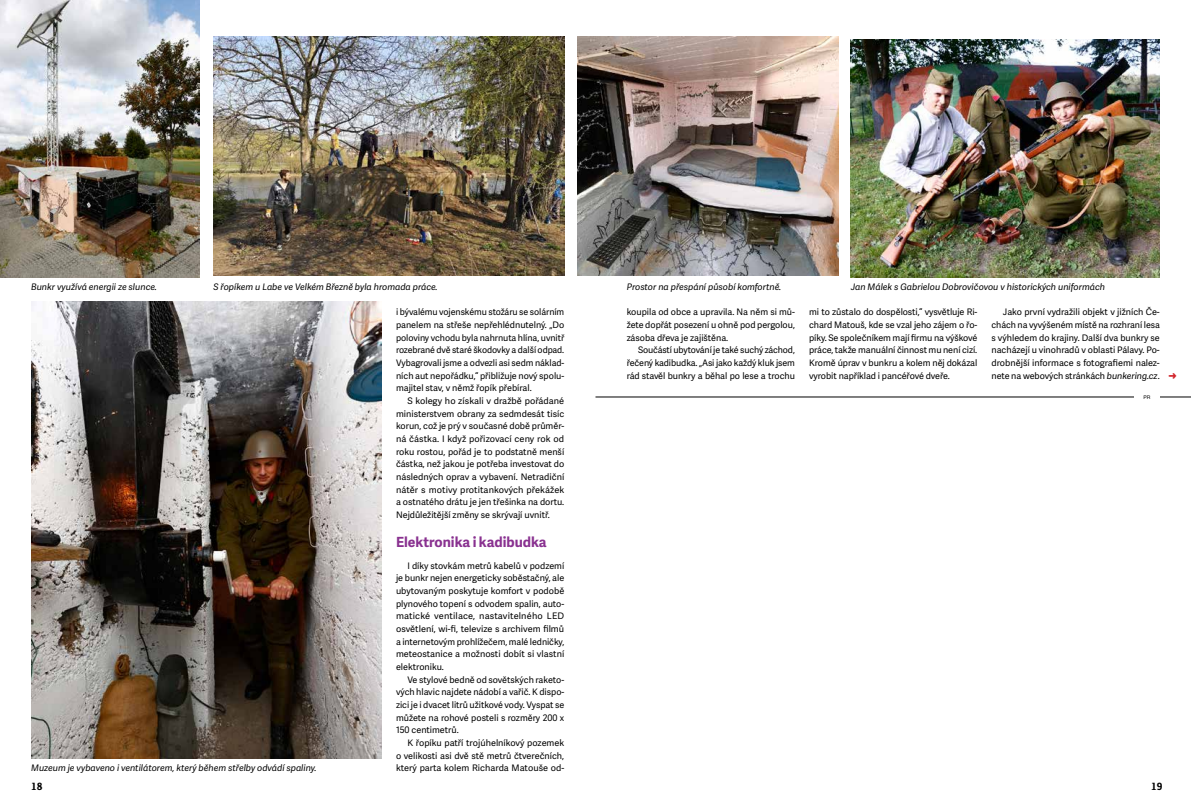
<style>
.page{position:relative;width:1191px;height:808px;background:#fff}
.page>*{position:absolute;margin:0;border:0;box-sizing:border-box;transform-origin:0 0}
.t1{font:700 14px "Adelle Sans";color:#893190}
.t2{font:700 10px "Adelle PE";color:#000}
.t3{font:9px/12.7px "Adelle Sans";color:#000;text-align:justify}
.t4{font:italic 9px "Adelle Sans";color:#000}
.t5{font:5px "Helvetica CE";color:#000}
.s1{font-style:italic}
</style>
<div class="page">
<hr style="left:595px;top:396px;width:596px;height:1px;background:#000">
<div style="left:1134px;top:394px;width:25px;height:6px;background:#fff"></div>
<img style="left:214px;top:37px;width:350px;height:239px">
<img style="left:0;top:0;width:199px;height:277px">
<img style="left:31px;top:301px;width:351px;height:457px">
<img style="left:578px;top:37px;width:260px;height:239px">
<img style="left:850px;top:39px;width:309px;height:238px">
<p class="t4" style="left:31px;top:280px;width:127px">Bunkr využívá energii ze slunce.</p>
<p class="t4" style="left:214px;top:280px;width:225px">S řopíkem u Labe ve Velkém Březně byla hromada práce.</p>
<p class="t4" style="left:31px;top:761px;width:287px">Muzeum je vybaveno i ventilátorem, který během střelby odvádí spaliny.</p>
<p class="t3" style="left:396px;top:306px;width:170px">i bývalému vojenskému stožáru se solárním panelem na střeše nepřehlédnutelný. „Do poloviny vchodu byla nahrnuta hlína, uvnitř rozebrané dvě staré škodovky a další odpad.<br>Vybagrovali jsme a odvezli asi sedm náklad&shy;ních aut nepořádku,“ přibližuje nový spolu&shy;majitel stav, v němž řopík přebíral.</p>
<p class="t3" style="left:396px;top:394px;width:170px;text-indent:11px">S kolegy ho získali v dražbě pořádané ministerstvem obrany za sedmdesát tisíc korun, což je prý v současné době průměr&shy;ná částka. I když pořizovací ceny rok od roku rostou, pořád je to podstatně menší částka, než jakou je potřeba investovat do následných oprav a vybavení. Netradiční nátěr s motivy protitankových překážek a ostnatého drátu je jen třešinka na dortu.<br>Nejdůležitější změny se skrývají uvnitř.</p>
<h1 class="t1" style="left:396px;top:531px;width:152px">Elektronika i kadibudka</h1>
<p class="t3" style="left:396px;top:559px;width:170px;text-indent:11px">I díky stovkám metrů kabelů v podzemí je bunkr nejen energeticky soběstačný, ale ubytovaným poskytuje komfort v podobě plynového topení s odvodem spalin, auto&shy;matické ventilace, nastavitelného LED osvětlení, wi-fi, televize s archivem filmů a internetovým prohlížečem, malé ledničky, meteostanice a možnosti dobít si vlastní elektroniku.</p>
<p class="t3" style="left:396px;top:673px;width:170px;text-indent:11px">Ve stylové bedně od sovětských raketo&shy;vých hlavic najdete nádobí a vařič. K dispo&shy;zici je i dvacet litrů užitkové vody. Vyspat se můžete na rohové posteli s rozměry 200 x 150 centimetrů.</p>
<p class="t3" style="left:396px;top:736px;width:170px;text-indent:11px">K řopíku patří trojúhelníkový pozemek o velikosti asi dvě stě metrů čtverečních, který parta kolem Richarda Matouše od-</p>
<p class="t4" style="left:626px;top:280px;width:156px">Prostor na přespání působí komfortně.</p>
<p class="t4" style="left:850px;top:280px;width:256px">Jan Málek s Gabrielou Dobrovičovou v historických uniformách</p>
<p class="t3" style="left:626px;top:306px;width:170px">koupila od obce a upravila. Na něm si mů&shy;žete dopřát posezení u ohně pod pergolou, zásoba dřeva je zajištěna.</p>
<p class="t3" style="left:626px;top:344px;width:170px;text-indent:11px">Součástí ubytování je také suchý záchod, řečený kadibudka. „Asi jako každý kluk jsem rád stavěl bunkry a běhal po lese a trochu</p>
<p class="t3" style="left:809px;top:306px;width:170px">mi to zůstalo do dospělosti,“ vysvětluje Ri&shy;chard Matouš, kde se vzal jeho zájem o řo&shy;píky. Se společníkem mají firmu na výškové práce, takže manuální činnost mu není cizí.<br>Kromě úprav v bunkru a kolem něj dokázal vyrobit například i pancéřové dveře.</p>
<p class="t3" style="left:991px;top:306px;width:170px;text-indent:11px">Jako první vydražili objekt v jižních Če&shy;chách na vyvýšeném místě na rozhraní lesa s výhledem do krajiny. Další dva bunkry se nacházejí u vinohradů v oblasti Pálavy. Po&shy;drobnější informace s fotografiemi nalez&shy;nete na webových stránkách <span class="s1">bunkering.cz</span>.</p>
<p class="t5" style="left:1143px;top:394px;width:8px">PR</p>
<p class="t2" style="left:31px;top:779px;width:13px">18</p>
<p class="t2" style="left:1151px;top:779px;width:13px">19</p>
</div>
